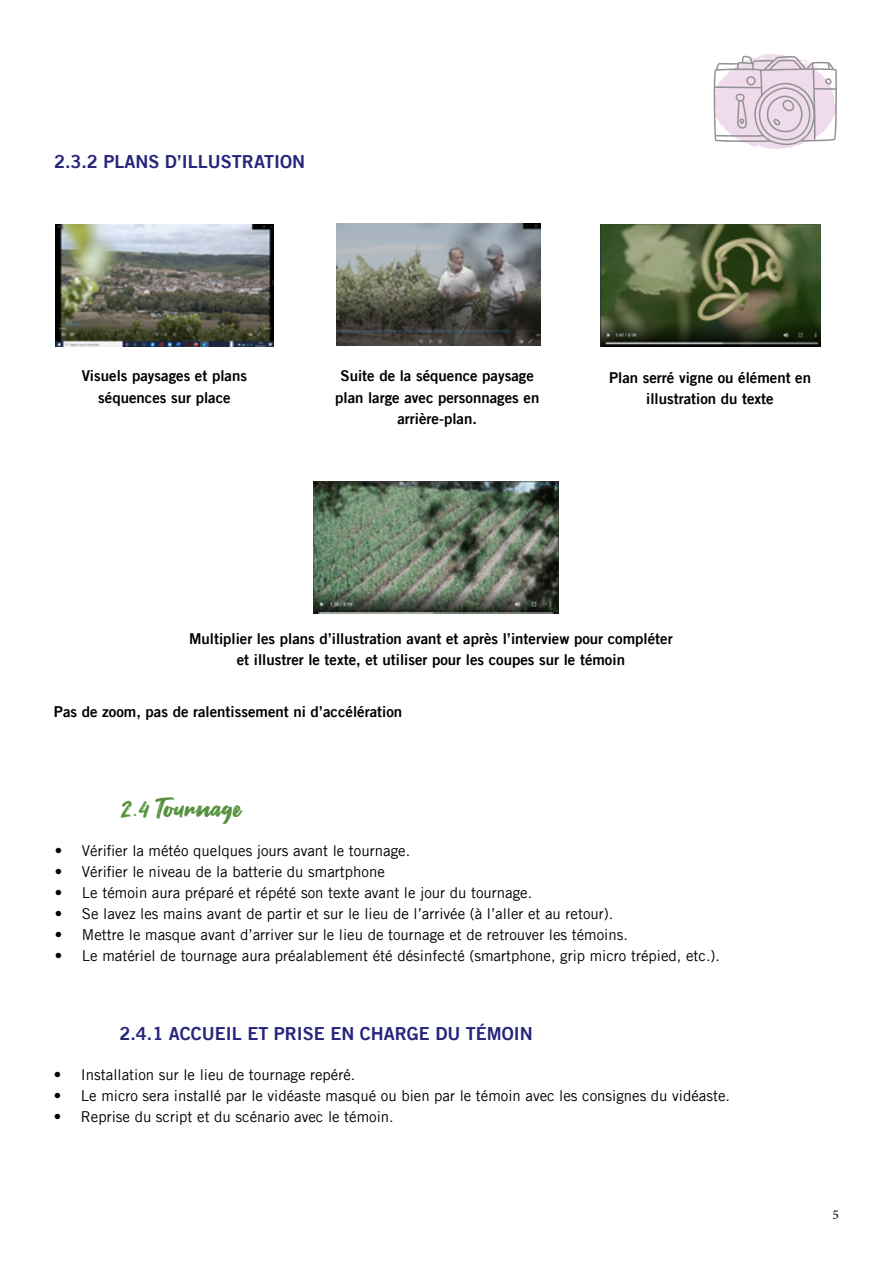
<style>
.page{position:relative;width:893px;height:1263px;background:#fff}
.page>*{position:absolute;margin:0;border:0;box-sizing:border-box;transform-origin:0 0}
.t1{font:25.5px "Fontjek";letter-spacing:.03em;color:#57913f}
.t2{font:18px "Trade Gothic LT Bold Two";color:#26247b}
.t3{font:15px "Trade Gothic LT";color:#000}
.t4{font:15px/21px "Trade Gothic LT Bold Two";color:#000;text-align:center}
.t5{font:13.5px "Minion Pro";color:#000}
</style>
<div class="page">
<img style="left:55px;top:225px;width:219px;height:121px">
<img style="left:336px;top:224px;width:204px;height:121px">
<img style="left:601px;top:225px;width:219px;height:121px">
<img style="left:313px;top:481px;width:245px;height:133px">
<svg style="left:713px;top:54px;width:125px;height:95px"></svg>
<p class="t2" style="left:54px;top:151px;width:253px">2.3.2 Plans d’illustration</p>
<p class="t4" style="left:82px;top:365px;width:167px">Visuels paysages et plans séquences sur place</p>
<p class="t4" style="left:609px;top:367px;width:204px">Plan serré vigne ou élément en illustration du texte</p>
<p class="t4" style="left:335px;top:365px;width:206px">Suite de la séquence paysage plan large avec personnages en arrière-plan.</p>
<p class="t4" style="left:189px;top:628px;width:485px">M ultiplier les plans d’illustration avant et après l’interview pour compléter et illustrer le texte, et utiliser pour les coupes sur le témoin</p>
<p class="t4" style="left:54px;top:701px;width:350px">Pas de zoom, pas de ralentissement ni d’accélération</p>
<h1 class="t1" style="left:121px;top:792px;width:122px">2.4 Tournage</h1>
<p class="t3" style="left:55px;top:842px;width:357px">• Vérifier la météo quelques jours avant le tournage.</p>
<p class="t3" style="left:55px;top:863px;width:331px">• Vérifier le niveau de la batterie du smartphone</p>
<p class="t3" style="left:55px;top:884px;width:479px">• Le témoin aura préparé et répété son texte avant le jour du tournage.</p>
<p class="t3" style="left:55px;top:905px;width:560px">• Se lavez les mains avant de partir et sur le lieu de l’arrivée (à l’aller et au retour).</p>
<p class="t3" style="left:55px;top:926px;width:575px">• Mettre le masque avant d’arriver sur le lieu de tournage et de retrouver les témoins.</p>
<p class="t3" style="left:55px;top:947px;width:667px">• Le matériel de tournage aura préalablement été désinfecté (smartphone, grip micro trépied, etc.).</p>
<p class="t2" style="left:119px;top:1022px;width:415px">2.4.1 Accueil et prise en charge du témoin</p>
<p class="t3" style="left:54px;top:1065px;width:303px">• Installation sur le lieu de tournage repéré.</p>
<p class="t3" style="left:54px;top:1086px;width:678px">• Le micro sera installé par le vidéaste masqué ou bien par le témoin avec les consignes du vidéaste.</p>
<p class="t3" style="left:54px;top:1107px;width:341px">• Reprise du script et du scénario avec le témoin.</p>
<p class="t5" style="left:832px;top:1205px;width:8px">5</p>
</div>
